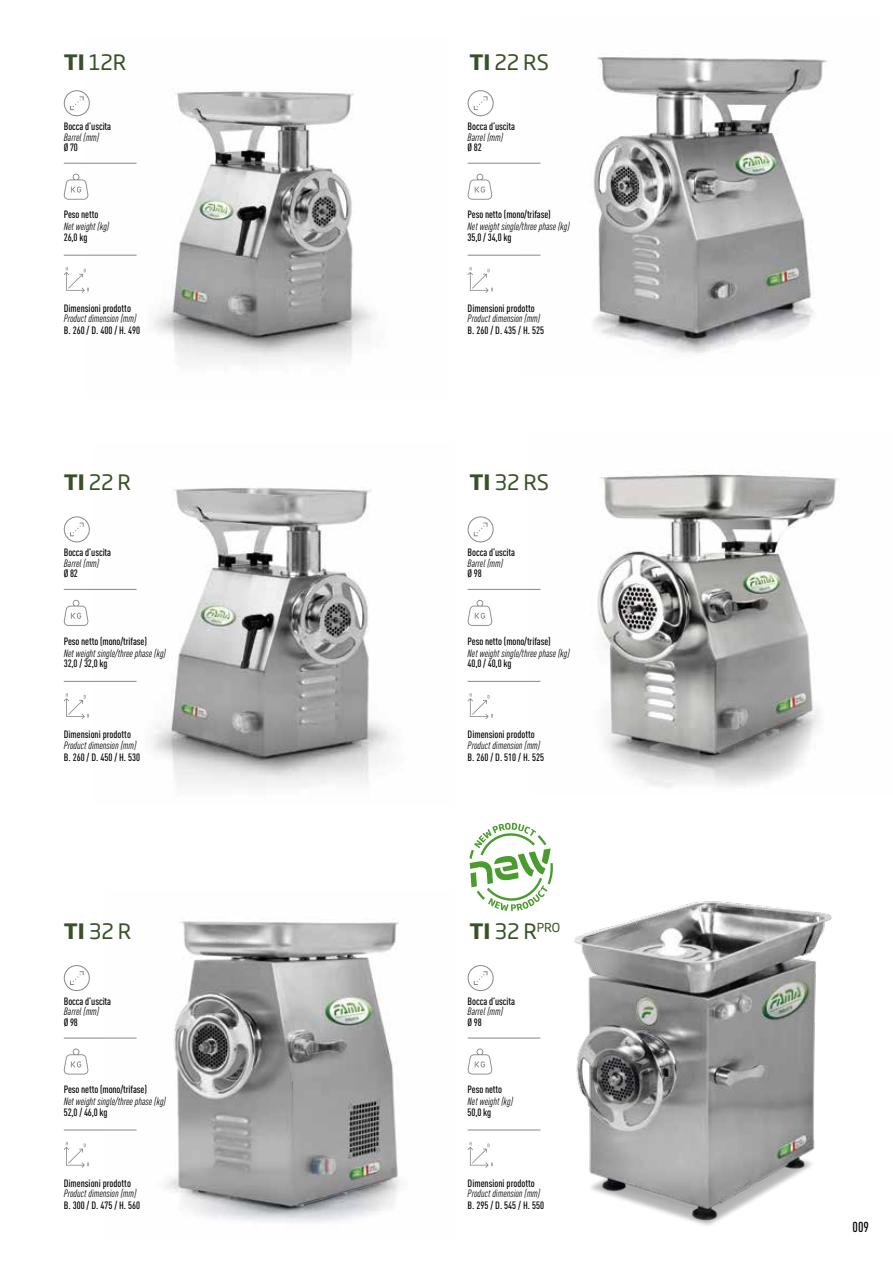
<style>
.page{position:relative;width:893px;height:1263px;background:#fff}
.page>*{position:absolute;margin:0;border:0;box-sizing:border-box;transform-origin:0 0}
.t1{font:21px "Soho Gothic Pro";color:#395128}
.t2{font:500 condensed 14.25px "DIN Pro";color:#000}
.t3{font:500 condensed 10.5px "DIN Pro";letter-spacing:-.01em;color:#000}
.t4{font:italic condensed 10.5px "DIN Pro";color:#000}
.s1{font-weight:700}
</style>
<div class="page">
<img style="left:86px;top:89px;width:286px;height:275px">
<img style="left:520px;top:57px;width:307px;height:296px">
<img style="left:531px;top:471px;width:307px;height:317px">
<img style="left:93px;top:488px;width:301px;height:299px">
<img style="left:106px;top:921px;width:293px;height:301px">
<svg style="left:64px;top:516px;width:26px;height:26px"></svg>
<svg style="left:64px;top:600px;width:25px;height:26px"></svg>
<hr style="left:64px;top:681px;width:73px;height:1px;background:#878787">
<hr style="left:64px;top:589px;width:73px;height:1px;background:#878787">
<svg style="left:64px;top:693px;width:25px;height:26px"></svg>
<svg style="left:64px;top:965px;width:26px;height:26px"></svg>
<svg style="left:64px;top:1048px;width:25px;height:26px"></svg>
<hr style="left:64px;top:1130px;width:73px;height:1px;background:#878787">
<hr style="left:64px;top:1038px;width:73px;height:1px;background:#878787">
<svg style="left:64px;top:1142px;width:25px;height:26px"></svg>
<svg style="left:64px;top:90px;width:26px;height:26px"></svg>
<svg style="left:64px;top:174px;width:25px;height:26px"></svg>
<hr style="left:64px;top:255px;width:73px;height:1px;background:#878787">
<hr style="left:64px;top:163px;width:73px;height:1px;background:#878787">
<svg style="left:64px;top:267px;width:25px;height:26px"></svg>
<svg style="left:468px;top:516px;width:26px;height:26px"></svg>
<svg style="left:467px;top:600px;width:25px;height:26px"></svg>
<hr style="left:468px;top:681px;width:72px;height:1px;background:#878787">
<hr style="left:468px;top:589px;width:72px;height:1px;background:#878787">
<svg style="left:468px;top:693px;width:25px;height:26px"></svg>
<svg style="left:468px;top:90px;width:26px;height:26px"></svg>
<svg style="left:467px;top:174px;width:25px;height:26px"></svg>
<hr style="left:468px;top:255px;width:72px;height:1px;background:#878787">
<hr style="left:468px;top:163px;width:72px;height:1px;background:#878787">
<svg style="left:468px;top:267px;width:25px;height:26px"></svg>
<img style="left:520px;top:901px;width:312px;height:325px">
<svg style="left:468px;top:965px;width:26px;height:26px"></svg>
<svg style="left:467px;top:1048px;width:25px;height:26px"></svg>
<hr style="left:468px;top:1130px;width:72px;height:1px;background:#878787">
<hr style="left:468px;top:1038px;width:72px;height:1px;background:#878787">
<svg style="left:468px;top:1142px;width:25px;height:26px"></svg>
<svg style="left:469px;top:823px;width:84px;height:88px"></svg>
<h1 class="t1" style="left:64px;top:46px;width:64px"><span class="s1">TI</span> 12R</h1>
<h1 class="t1" style="left:469px;top:46px;width:81px"><span class="s1">TI</span> 22 RS</h1>
<p class="t3" style="left:64px;top:119px;width:49px">Bocca d’uscita</p>
<p class="t4" style="left:64px;top:129px;width:37px">Barrel (mm)</p>
<p class="t3" style="left:64px;top:140px;width:16px">Ø 70</p>
<p class="t3" style="left:468px;top:119px;width:49px">Bocca d’uscita</p>
<p class="t4" style="left:468px;top:129px;width:37px">Barrel (mm)</p>
<p class="t3" style="left:468px;top:140px;width:16px">Ø 82</p>
<p class="t3" style="left:64px;top:207px;width:36px">Peso netto</p>
<p class="t4" style="left:64px;top:219px;width:47px">Net weight (kg)</p>
<p class="t3" style="left:64px;top:229px;width:25px">26,0 kg</p>
<p class="t3" style="left:468px;top:207px;width:85px">Peso netto (mono/trifase)</p>
<p class="t4" style="left:468px;top:219px;width:103px">Net weight single/three phase (kg)</p>
<p class="t3" style="left:468px;top:229px;width:45px">35,0 / 34,0 kg</p>
<p class="t3" style="left:64px;top:300px;width:69px">Dimensioni prodotto</p>
<p class="t4" style="left:64px;top:311px;width:74px">Product dimension (mm)</p>
<p class="t3" style="left:64px;top:323px;width:78px">B. 260 / D. 400 / H. 490</p>
<p class="t3" style="left:468px;top:300px;width:69px">Dimensioni prodotto</p>
<p class="t4" style="left:468px;top:311px;width:74px">Product dimension (mm)</p>
<p class="t3" style="left:468px;top:323px;width:78px">B. 260 / D. 435 / H. 525</p>
<h1 class="t1" style="left:64px;top:466px;width:69px"><span class="s1">TI</span> 22 R</h1>
<h1 class="t1" style="left:469px;top:466px;width:81px"><span class="s1">TI</span> 32 RS</h1>
<p class="t3" style="left:64px;top:545px;width:49px">Bocca d’uscita</p>
<p class="t4" style="left:64px;top:555px;width:37px">Barrel (mm)</p>
<p class="t3" style="left:64px;top:566px;width:16px">Ø 82</p>
<p class="t3" style="left:468px;top:545px;width:49px">Bocca d’uscita</p>
<p class="t4" style="left:468px;top:555px;width:37px">Barrel (mm)</p>
<p class="t3" style="left:468px;top:566px;width:16px">Ø 98</p>
<p class="t3" style="left:64px;top:633px;width:85px">Peso netto (mono/trifase)</p>
<p class="t4" style="left:64px;top:645px;width:103px">Net weight single/three phase (kg)</p>
<p class="t3" style="left:64px;top:655px;width:45px">32,0 / 32,0 kg</p>
<p class="t3" style="left:468px;top:633px;width:85px">Peso netto (mono/trifase)</p>
<p class="t4" style="left:468px;top:645px;width:103px">Net weight single/three phase (kg)</p>
<p class="t3" style="left:468px;top:655px;width:45px">40,0 / 40,0 kg</p>
<p class="t3" style="left:64px;top:727px;width:69px">Dimensioni prodotto</p>
<p class="t4" style="left:64px;top:737px;width:74px">Product dimension (mm)</p>
<p class="t3" style="left:64px;top:749px;width:78px">B. 260 / D. 450 / H. 530</p>
<p class="t3" style="left:468px;top:727px;width:69px">Dimensioni prodotto</p>
<p class="t4" style="left:468px;top:737px;width:74px">Product dimension (mm)</p>
<p class="t3" style="left:468px;top:749px;width:78px">B. 260 / D. 510 / H. 525</p>
<h1 class="t1" style="left:64px;top:915px;width:69px"><span class="s1">TI</span> 32 R</h1>
<h1 class="t1" style="left:469px;top:915px;width:92px"><span class="s1">TI</span> 32 R<sup>PRO</sup></h1>
<p class="t3" style="left:64px;top:993px;width:49px">Bocca d’uscita</p>
<p class="t4" style="left:64px;top:1004px;width:37px">Barrel (mm)</p>
<p class="t3" style="left:64px;top:1014px;width:16px">Ø 98</p>
<p class="t3" style="left:468px;top:993px;width:49px">Bocca d’uscita</p>
<p class="t4" style="left:468px;top:1004px;width:37px">Barrel (mm)</p>
<p class="t3" style="left:468px;top:1014px;width:16px">Ø 98</p>
<p class="t3" style="left:64px;top:1082px;width:85px">Peso netto (mono/trifase)</p>
<p class="t4" style="left:64px;top:1094px;width:103px">Net weight single/three phase (kg)</p>
<p class="t3" style="left:64px;top:1104px;width:45px">52,0 / 46,0 kg</p>
<p class="t3" style="left:468px;top:1082px;width:36px">Peso netto</p>
<p class="t4" style="left:468px;top:1094px;width:47px">Net weight (kg)</p>
<p class="t3" style="left:468px;top:1104px;width:25px">50,0 kg</p>
<p class="t3" style="left:64px;top:1175px;width:69px">Dimensioni prodotto</p>
<p class="t4" style="left:64px;top:1186px;width:74px">Product dimension (mm)</p>
<p class="t3" style="left:64px;top:1198px;width:78px">B. 300 / D. 475 / H. 560</p>
<p class="t3" style="left:468px;top:1175px;width:69px">Dimensioni prodotto</p>
<p class="t4" style="left:468px;top:1186px;width:74px">Product dimension (mm)</p>
<p class="t3" style="left:468px;top:1198px;width:78px">B. 295 / D. 545 / H. 550</p>
<h2 class="t2" style="left:853px;top:1216px;width:18px">009</h2>
</div>
